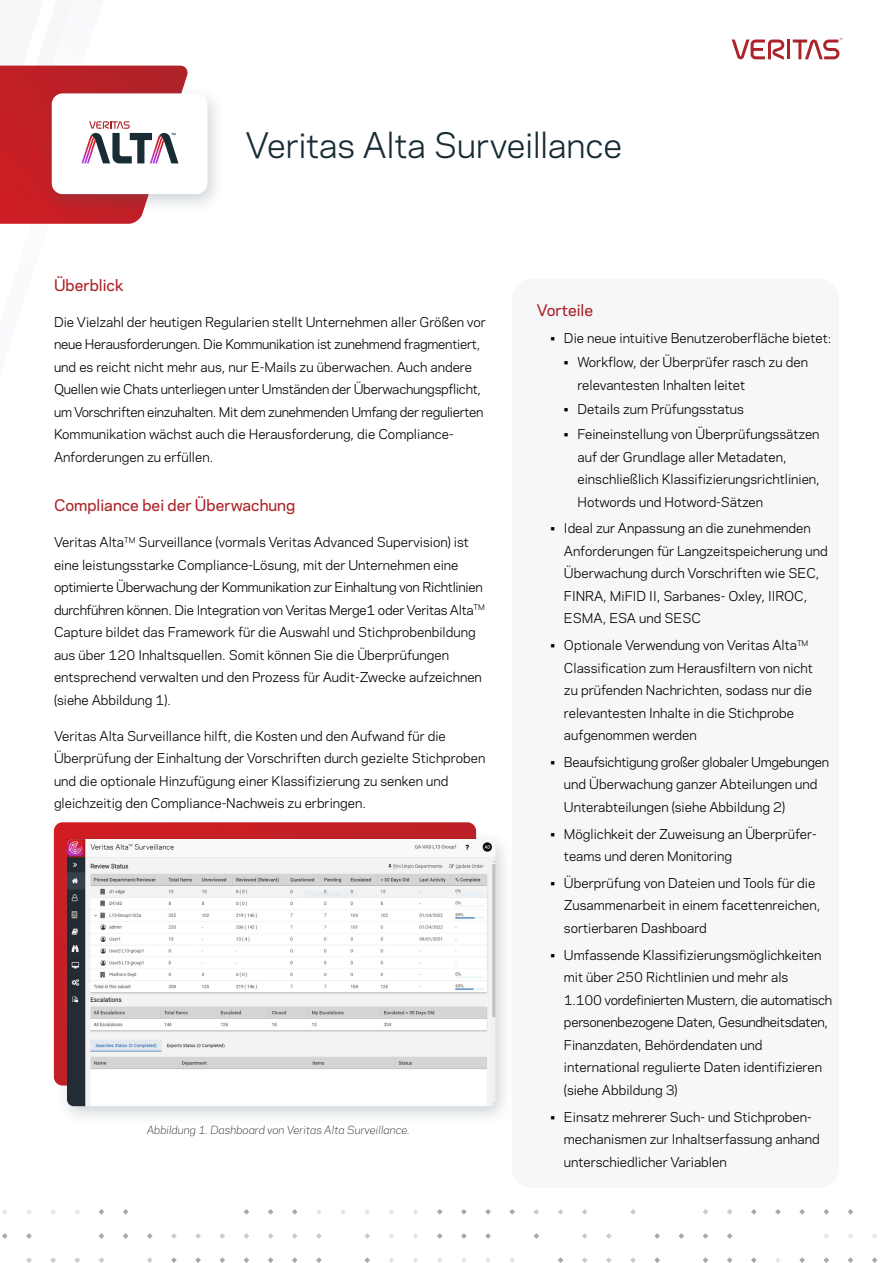
<style>
.page{position:relative;width:893px;height:1263px;background:#fff}
.page>*{position:absolute;margin:0;border:0;box-sizing:border-box;transform-origin:0 0}
.t1{font:33px "Polaris";letter-spacing:-.01em;color:#182c35}
.t2{font:500 15px "Polaris";color:#ab2328}
.t3{font:12.75px/22.5px "Polaris";color:#000}
.t4{font:12.75px/22.5px "Polaris";letter-spacing:-.02em;color:#000}
.t5{font:italic 300 10.5px "Polaris";color:#000}
</style>
<div class="page">
<svg style="left:872px;top:1233px;width:5px;height:6px"></svg>
<svg style="left:872px;top:1257px;width:5px;height:6px"></svg>
<svg style="left:848px;top:1209px;width:5px;height:6px"></svg>
<svg style="left:848px;top:1233px;width:5px;height:6px"></svg>
<svg style="left:848px;top:1257px;width:5px;height:6px"></svg>
<svg style="left:823px;top:1209px;width:6px;height:6px"></svg>
<svg style="left:824px;top:1233px;width:5px;height:6px"></svg>
<svg style="left:823px;top:1257px;width:6px;height:6px"></svg>
<svg style="left:799px;top:1209px;width:6px;height:6px"></svg>
<svg style="left:799px;top:1257px;width:6px;height:6px"></svg>
<svg style="left:775px;top:1209px;width:6px;height:6px"></svg>
<svg style="left:775px;top:1258px;width:6px;height:5px"></svg>
<svg style="left:751px;top:1209px;width:6px;height:6px"></svg>
<svg style="left:751px;top:1257px;width:6px;height:6px"></svg>
<svg style="left:727px;top:1209px;width:5px;height:6px"></svg>
<svg style="left:727px;top:1233px;width:5px;height:6px"></svg>
<svg style="left:727px;top:1257px;width:5px;height:6px"></svg>
<svg style="left:703px;top:1209px;width:5px;height:6px"></svg>
<svg style="left:703px;top:1233px;width:5px;height:6px"></svg>
<svg style="left:703px;top:1257px;width:5px;height:6px"></svg>
<svg style="left:678px;top:1233px;width:6px;height:6px"></svg>
<svg style="left:654px;top:1233px;width:6px;height:6px"></svg>
<svg style="left:654px;top:1257px;width:6px;height:6px"></svg>
<svg style="left:630px;top:1209px;width:6px;height:6px"></svg>
<svg style="left:630px;top:1257px;width:6px;height:6px"></svg>
<svg style="left:606px;top:1233px;width:6px;height:6px"></svg>
<svg style="left:606px;top:1257px;width:6px;height:6px"></svg>
<svg style="left:582px;top:1209px;width:6px;height:6px"></svg>
<svg style="left:582px;top:1233px;width:5px;height:6px"></svg>
<svg style="left:582px;top:1257px;width:5px;height:6px"></svg>
<svg style="left:558px;top:1209px;width:5px;height:6px"></svg>
<svg style="left:558px;top:1257px;width:5px;height:6px"></svg>
<svg style="left:534px;top:1209px;width:5px;height:6px"></svg>
<svg style="left:533px;top:1233px;width:6px;height:6px"></svg>
<svg style="left:509px;top:1209px;width:6px;height:6px"></svg>
<svg style="left:510px;top:1257px;width:5px;height:6px"></svg>
<svg style="left:485px;top:1209px;width:6px;height:6px"></svg>
<svg style="left:485px;top:1233px;width:6px;height:6px"></svg>
<svg style="left:485px;top:1258px;width:6px;height:5px"></svg>
<svg style="left:461px;top:1209px;width:6px;height:6px"></svg>
<svg style="left:461px;top:1233px;width:6px;height:6px"></svg>
<svg style="left:461px;top:1258px;width:6px;height:5px"></svg>
<svg style="left:437px;top:1209px;width:6px;height:6px"></svg>
<svg style="left:437px;top:1233px;width:6px;height:6px"></svg>
<svg style="left:437px;top:1257px;width:5px;height:6px"></svg>
<svg style="left:413px;top:1209px;width:5px;height:6px"></svg>
<svg style="left:413px;top:1233px;width:5px;height:6px"></svg>
<svg style="left:413px;top:1257px;width:5px;height:6px"></svg>
<svg style="left:389px;top:1209px;width:5px;height:6px"></svg>
<svg style="left:389px;top:1233px;width:5px;height:6px"></svg>
<svg style="left:389px;top:1257px;width:5px;height:6px"></svg>
<svg style="left:365px;top:1209px;width:5px;height:6px"></svg>
<svg style="left:364px;top:1233px;width:6px;height:6px"></svg>
<svg style="left:364px;top:1257px;width:6px;height:6px"></svg>
<svg style="left:340px;top:1209px;width:6px;height:5px"></svg>
<svg style="left:316px;top:1209px;width:6px;height:5px"></svg>
<svg style="left:316px;top:1233px;width:6px;height:6px"></svg>
<svg style="left:316px;top:1257px;width:6px;height:6px"></svg>
<svg style="left:292px;top:1209px;width:6px;height:6px"></svg>
<svg style="left:292px;top:1233px;width:6px;height:6px"></svg>
<svg style="left:292px;top:1257px;width:6px;height:6px"></svg>
<svg style="left:268px;top:1209px;width:5px;height:6px"></svg>
<svg style="left:268px;top:1233px;width:5px;height:6px"></svg>
<svg style="left:268px;top:1257px;width:5px;height:6px"></svg>
<svg style="left:244px;top:1209px;width:5px;height:6px"></svg>
<svg style="left:244px;top:1233px;width:5px;height:6px"></svg>
<svg style="left:244px;top:1257px;width:5px;height:6px"></svg>
<svg style="left:220px;top:1233px;width:5px;height:6px"></svg>
<svg style="left:219px;top:1257px;width:6px;height:6px"></svg>
<svg style="left:195px;top:1233px;width:6px;height:6px"></svg>
<svg style="left:195px;top:1257px;width:6px;height:6px"></svg>
<svg style="left:171px;top:1233px;width:6px;height:6px"></svg>
<svg style="left:171px;top:1257px;width:6px;height:6px"></svg>
<svg style="left:147px;top:1233px;width:6px;height:6px"></svg>
<svg style="left:147px;top:1257px;width:6px;height:6px"></svg>
<svg style="left:123px;top:1209px;width:5px;height:6px"></svg>
<svg style="left:123px;top:1233px;width:5px;height:6px"></svg>
<svg style="left:99px;top:1209px;width:5px;height:6px"></svg>
<svg style="left:99px;top:1233px;width:5px;height:6px"></svg>
<svg style="left:99px;top:1257px;width:5px;height:6px"></svg>
<svg style="left:75px;top:1209px;width:5px;height:6px"></svg>
<svg style="left:74px;top:1257px;width:6px;height:6px"></svg>
<svg style="left:51px;top:1209px;width:5px;height:5px"></svg>
<svg style="left:50px;top:1257px;width:6px;height:6px"></svg>
<svg style="left:26px;top:1209px;width:6px;height:5px"></svg>
<svg style="left:26px;top:1233px;width:6px;height:6px"></svg>
<svg style="left:26px;top:1257px;width:6px;height:6px"></svg>
<svg style="left:2px;top:1209px;width:5px;height:5px"></svg>
<svg style="left:2px;top:1233px;width:6px;height:6px"></svg>
<hr style="left:787px;top:40px;width:3px;height:19px;background:#ab2328">
<svg style="left:732px;top:40px;width:53px;height:20px"></svg>
<svg style="left:793px;top:38px;width:49px;height:21px"></svg>
<div style="left:40px;top:84px;width:185px;height:130px;background:#425563;opacity:.25"></div>
<div style="left:52px;top:93px;width:155px;height:101px;background:#fff;border-radius:11px"></div>
<svg style="left:0;top:65px;width:189px;height:159px"></svg>
<div style="left:512px;top:279px;width:327px;height:909px;background:#f5f7f9;border-radius:20px"></div>
<svg style="left:54px;top:822px;width:422px;height:261px;background:#ca272e"></svg>
<div style="left:56px;top:830px;width:457px;height:296px;background:#425563;opacity:.25"></div>
<img style="left:67px;top:839px;width:428px;height:267px">
<h1 class="t1" style="left:245px;top:120px;width:378px">Veritas Alta Surveillance</h1>
<p class="t2" style="left:54px;top:274px;width:71px">Überblick</p>
<p class="t4" style="left:54px;top:310px;width:433px">Die Vielzahl der heutigen Regularien stellt Unternehmen aller Größen vor neue Herausforderungen. Die Kommunikation ist zunehmend fragmentiert, und es reicht nicht mehr aus, nur E-Mails zu überwachen. Auch andere Quellen wie Chats unterliegen unter Umständen der Überwachungspflicht, um Vorschriften einzuhalten. Mit dem zunehmenden Umfang der regulierten Kommunikation wächst auch die Herausforderung, die Compliance-Anforderungen zu erfüllen.</p>
<p class="t2" style="left:54px;top:494px;width:243px">Compliance bei der Überwachung</p>
<p class="t3" style="left:54px;top:530px;width:432px">Veritas Alta<sup>TM</sup> Surveillance (vormals Veritas Advanced Supervision) ist eine leistungsstarke Compliance-Lösung, mit der Unternehmen eine optimierte Überwachung der Kommunikation zur Einhaltung von Richtlinien durchführen können. Die Integration von Veritas Merge1 oder Veritas Alta<sup>TM </sup>Capture bildet das Framework für die Auswahl und Stichprobenbildung aus über 120 Inhaltsquellen. Somit können Sie die Überprüfungen entsprechend verwalten und den Prozess für Audit-Zwecke aufzeichnen (siehe Abbildung 1).</p>
<p class="t3" style="left:54px;top:724px;width:433px">Veritas Alta Surveillance hilft, die Kosten und den Aufwand für die Überprüfung der Einhaltung der Vorschriften durch gezielte Stichproben und die optionale Hinzufügung einer Klassifizierung zu senken und gleichzeitig den Compliance-Nachweis zu erbringen.</p>
<p class="t5" style="left:147px;top:1122px;width:265px">Abbildung 1. Dashboard von Veritas Alta Surveillance.</p>
<p class="t2" style="left:537px;top:299px;width:58px">Vorteile</p>
<p class="t3" style="left:550px;top:326px;width:282px">• Die neue intuitive Benutzeroberfläche bietet:</p>
<p class="t3" style="left:577px;top:350px;width:232px;text-indent:-14px">• Workflow, der Überprüfer rasch zu den relevantesten Inhalten leitet</p>
<p class="t3" style="left:564px;top:398px;width:181px">• Details zum Prüfungsstatus</p>
<p class="t3" style="left:577px;top:422px;width:244px;text-indent:-14px">• Feineinstellung von Überprüfungssätzen auf der Grundlage aller Metadaten, einschließlich Klassifizierungsrichtlinien, Hotwords und Hotword-Sätzen</p>
<p class="t3" style="left:564px;top:516px;width:265px;text-indent:-14px">• Ideal zur Anpassung an die zunehmenden Anforderungen für Langzeitspeicherung und Überwachung durch Vorschriften wie SEC, FINRA, MiFID II, Sarbanes- Oxley, IIROC, ESMA, ESA und SESC</p>
<p class="t3" style="left:564px;top:633px;width:250px;text-indent:-13px">• Optionale Verwendung von Veritas Alta<sup>TM </sup>Classification zum Herausfiltern von nicht zu prüfenden Nachrichten, sodass nur die relevantesten Inhalte in die Stichprobe aufgenommen werden</p>
<p class="t3" style="left:564px;top:750px;width:267px;text-indent:-14px">• Beaufsichtigung großer globaler Umgebungen und Überwachung ganzer Abteilungen und<br>Unterabteilungen (siehe Abbildung 2)</p>
<p class="t3" style="left:564px;top:822px;width:254px;text-indent:-14px">• Möglichkeit der Zuweisung an Überprüfer&shy;teams und deren Monitoring</p>
<p class="t3" style="left:564px;top:871px;width:258px;text-indent:-14px">• Überprüfung von Dateien und Tools für die<br>Zusammenarbeit in einem facettenreichen, sortierbaren Dashboard</p>
<p class="t3" style="left:564px;top:943px;width:270px;text-indent:-14px">• Umfassende Klassifizierungsmöglichkeiten mit über 250 Richtlinien und mehr als<br>1.100 vordefinierten Mustern, die automatisch personenbezogene Daten, Gesundheitsdaten, Finanzdaten, Behördendaten und international regulierte Daten identifizieren (siehe Abbildung 3)</p>
<p class="t3" style="left:564px;top:1105px;width:257px;text-indent:-14px">• Einsatz mehrerer Such- und Stichproben&shy;mechanismen zur Inhaltserfassung anhand unterschiedlicher Variablen</p>
</div>
